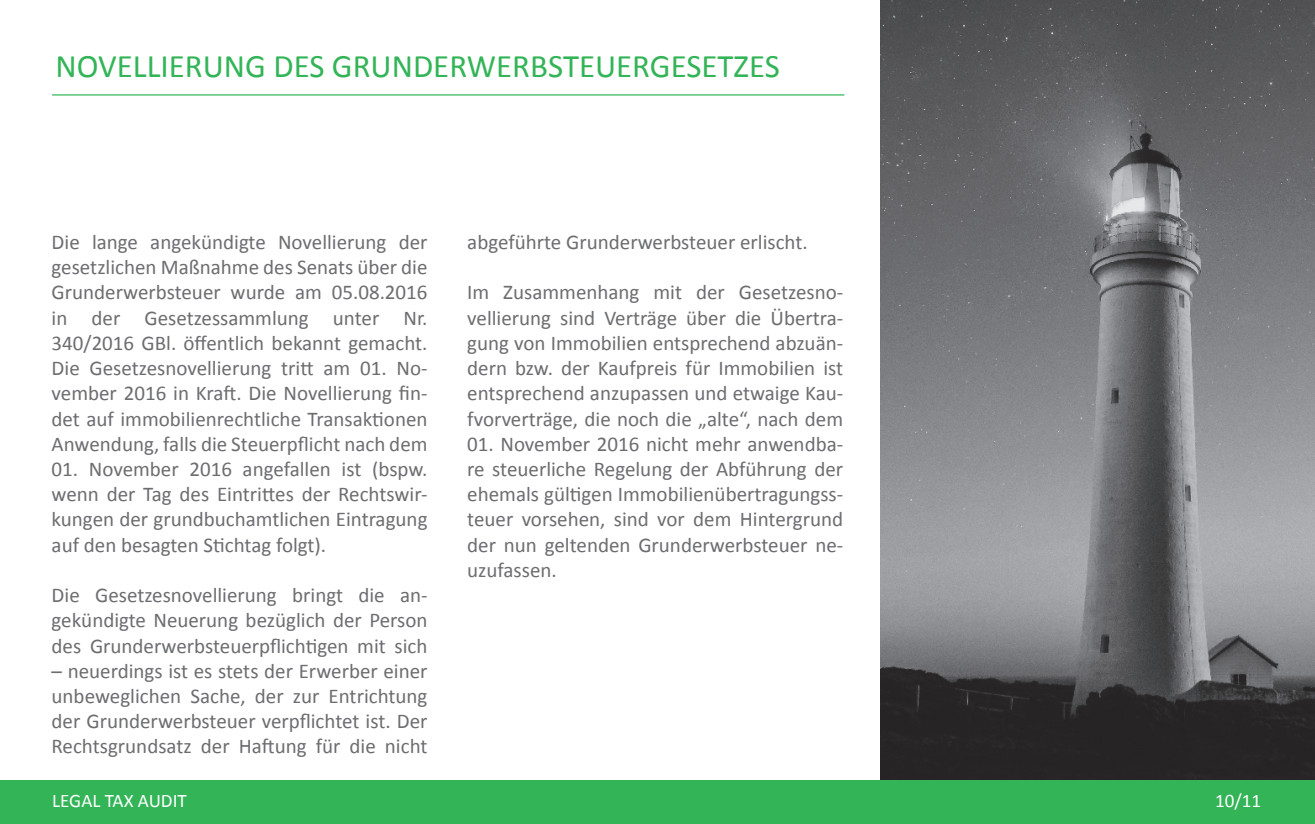
<style>
.page{position:relative;width:1315px;height:824px;background:#fff}
.page>*{position:absolute;margin:0;border:0;box-sizing:border-box;transform-origin:0 0}
.t1{font:32.9px "Calibri";color:#32b457}
.t2{font:21px/25.2px "Calibri";color:#6c6d70;text-align:justify}
.t3{font:19.07px "Calibri";color:#fff}
</style>
<div class="page">
<img style="left:881px;top:0;width:434px;height:780px">
<div style="left:0;top:780px;width:1315px;height:43px;background:#32b457"></div>
<hr style="left:52px;top:94px;width:792px;height:1px;background:#32b457">
<p class="t1" style="left:56px;top:45px;width:726px">NOVELLIERUNG DES GRUNDERWERBSTEUERGESETZES</p>
<p class="t2" style="left:52px;top:229px;width:377px">Die lange angekündigte Novellierung der gesetzlichen Maßnahme des Senats über die Grunderwerbsteuer wurde am 05.08.2016 in der Gesetzessammlung unter Nr.<br>340/2016 GBl. öffentlich bekannt gemacht.<br>Die Gesetzesnovellierung tritt am 01. No&shy;vember 2016 in Kraft. Die Novellierung fin&shy;det auf immobilienrechtliche Transaktionen Anwendung, falls die Steuerpflicht nach dem</p>
<p class="t2" style="left:52px;top:456px;width:377px">01. November 2016 angefallen ist (bspw. wenn der Tag des Eintrittes der Rechtswir&shy;kungen der grundbuchamtlichen Eintragung auf den besagten Stichtag folgt).</p>
<p class="t2" style="left:52px;top:582px;width:377px">Die Gesetzesnovellierung bringt die an&shy;gekündigte Neuerung bezüglich der Person des Grunderwerbsteuerpflichtigen mit sich</p>
<p class="t2" style="left:52px;top:658px;width:377px">– neuerdings ist es stets der Erwerber einer unbeweglichen Sache, der zur Entrichtung der Grunderwerbsteuer verpflichtet ist. Der Rechtsgrundsatz der Haftung für die nicht</p>
<p class="t2" style="left:467px;top:229px;width:342px">abgeführte Grunderwerbsteuer erlischt.</p>
<p class="t2" style="left:467px;top:280px;width:377px">Im Zusammenhang mit der Gesetzesno&shy;vellierung sind Verträge über die Übertra&shy;gung von Immobilien entsprechend abzuän&shy;dern bzw. der Kaufpreis für Immobilien ist entsprechend anzupassen und etwaige Kau&shy;fvorverträge, die noch die „alte“, nach dem</p>
<p class="t2" style="left:467px;top:431px;width:377px">01. November 2016 nicht mehr anwendba&shy;re steuerliche Regelung der Abführung der ehemals gültigen Immobilienübertragungss&shy;teuer vorsehen, sind vor dem Hintergrund der nun geltenden Grunderwerbsteuer ne&shy;uzufassen.</p>
<p class="t3" style="left:52px;top:788px;width:136px">LEGAL TAX AUDIT</p>
<p class="t3" style="left:1215px;top:788px;width:48px">10/11</p>
</div>
